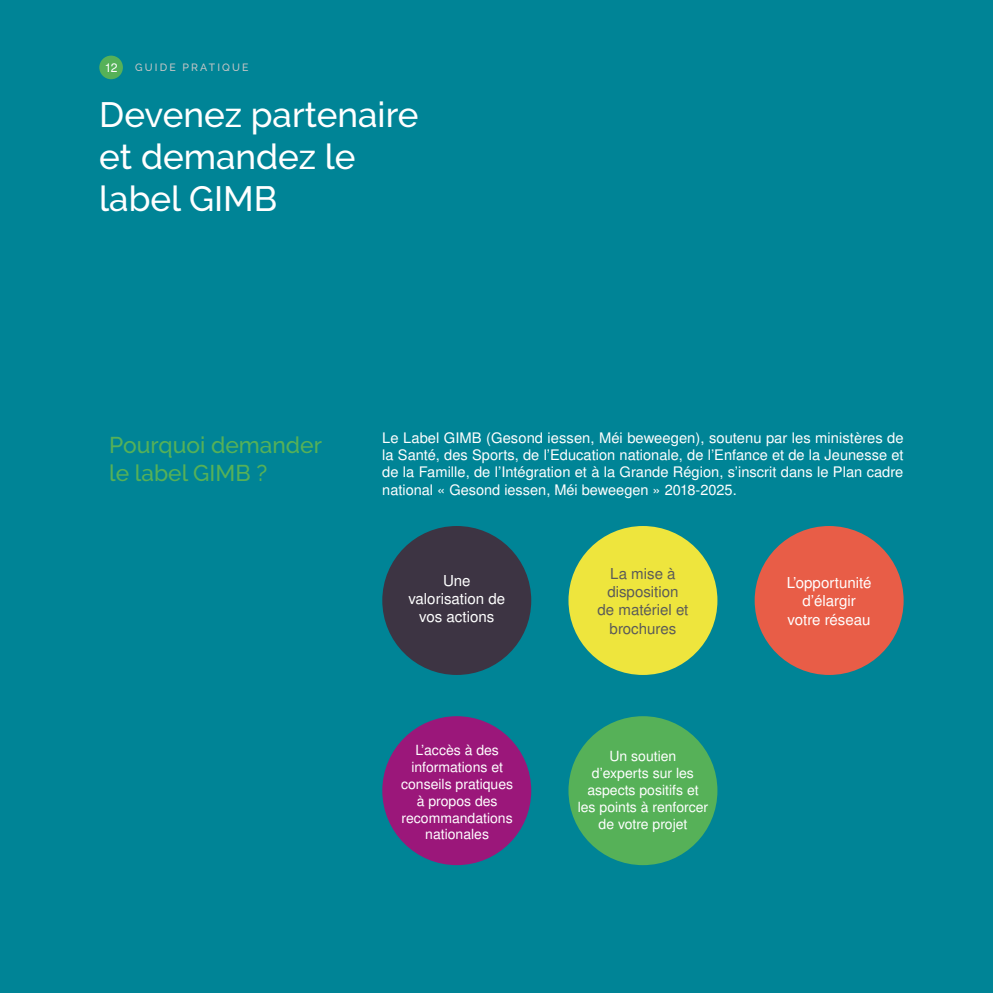
<style>
.page{position:relative;width:993px;height:993px;background:#fff}
.page>*{position:absolute;margin:0;border:0;box-sizing:border-box;transform-origin:0 0}
.t1{font:500 35px/42px "Raleway";color:#fff}
.t2{font:500 22.75px/27.3px "Raleway";color:#56b158}
.t3{font:15.05px/18px "Nimbus Sans LOT";color:#fff;text-align:center}
.t4{font:15.05px/18px "Nimbus Sans LOT";color:#5a5a59;text-align:center}
.t5{font:14.53px/17.5px "Nimbus Sans LOT";color:#fff;text-align:justify}
.t6{font:14px/16.8px "Nimbus Sans LOT";color:#fff;text-align:center}
.t7{font:12.25px "Nimbus Sans LOT";color:#fff}
.t8{font:500 10.5px "Raleway";letter-spacing:.2em;color:#c6c6c6}
</style>
<div class="page">
<div style="left:0;top:0;width:992px;height:992px;background:#008496"></div>
<div style="left:99px;top:56px;width:24px;height:23px;background:#56b158;border-radius:50%"></div>
<div style="left:382px;top:526px;width:149px;height:148px;background:#3d3443;border-radius:50%"></div>
<div style="left:568px;top:526px;width:149px;height:148px;background:#eee53d;border-radius:50%"></div>
<div style="left:382px;top:716px;width:149px;height:148px;background:#9b177a;border-radius:50%"></div>
<div style="left:568px;top:716px;width:149px;height:148px;background:#56b158;border-radius:50%"></div>
<div style="left:754px;top:526px;width:149px;height:148px;background:#e85d47;border-radius:50%"></div>
<p class="t7" style="left:105px;top:60px;width:14px">12</p>
<p class="t8" style="left:135px;top:61px;width:115px">GUIDE PRATIQUE</p>
<h1 class="t1" style="left:99px;top:94px;width:321px">Devenez partenaire et demandez le label GIMB</h1>
<h2 class="t2" style="left:109px;top:431px;width:214px">Pourquoi demander le label GIMB ?</h2>
<p class="t5" style="left:382px;top:429px;width:522px">Le Label GIMB (Gesond iessen, Méi beweegen), soutenu par les ministères de la Santé, des Sports, de l’Education nationale, de l’Enfance et de la Jeunesse et de la Famille, de l’Intégration et à la Grande Région, s’inscrit dans le Plan cadre national « Gesond iessen, Méi beweegen » 2018-2025.</p>
<p class="t3" style="left:408px;top:571px;width:98px">Une valorisation de vos actions</p>
<p class="t4" style="left:597px;top:565px;width:92px">La mise à disposition de matériel et brochures</p>
<p class="t6" style="left:401px;top:742px;width:113px">L’accès à des informations et conseils pratiques à propos des recommandations nationales</p>
<p class="t6" style="left:577px;top:748px;width:132px">Un soutien<br>d’experts sur les aspects positifs et les points à renforcer de votre projet</p>
<p class="t3" style="left:786px;top:574px;width:86px">L’opportunité d’élargir votre réseau</p>
</div>
